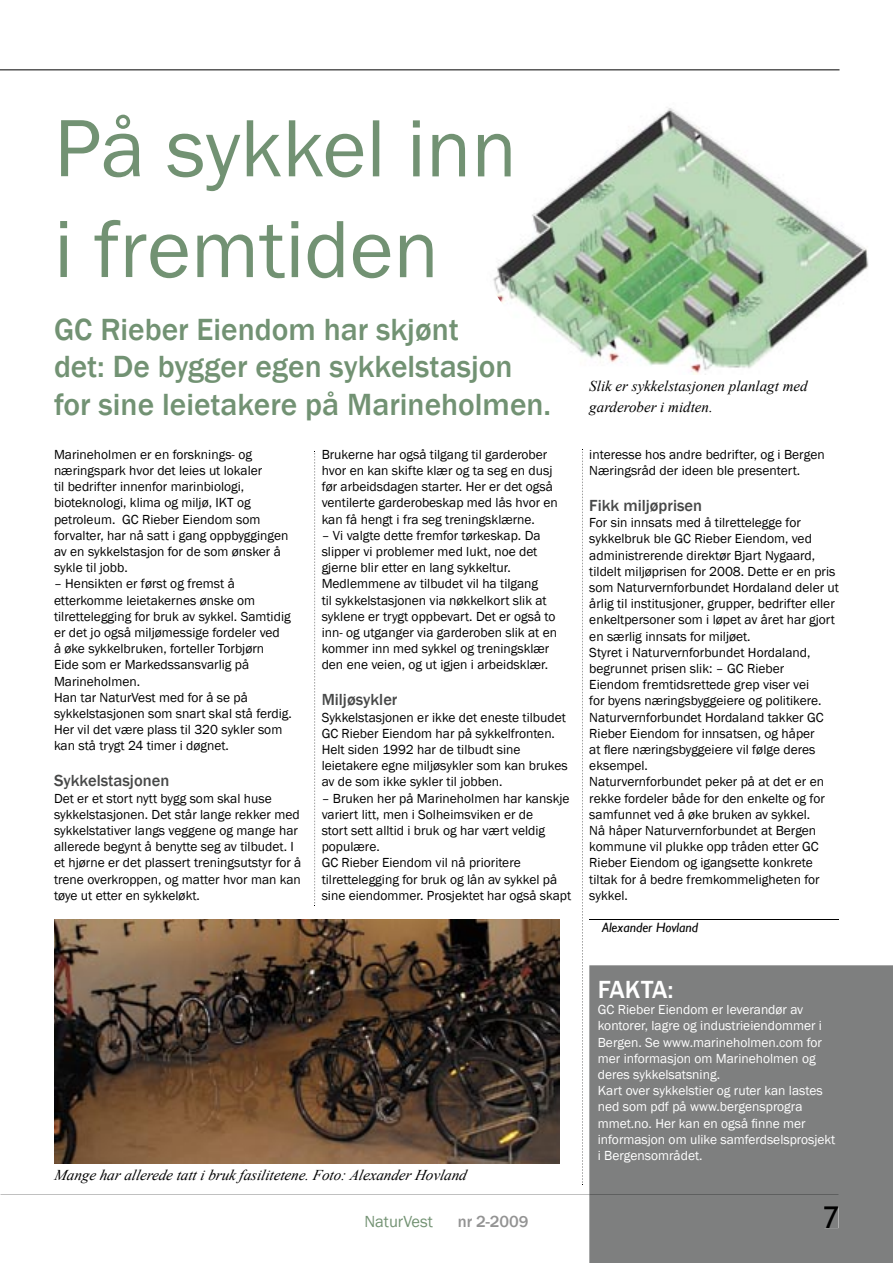
<style>
.page{position:relative;width:893px;height:1263px;background:#fff}
.page>*{position:absolute;margin:0;border:0;box-sizing:border-box;transform-origin:0 0}
.t1{font:84px/100.8px "Franklin Gothic";color:#729273}
.t2{font:500 31.5px/37.8px "Franklin Gothic";color:#729273}
.t3{font:30px "Trebuchet MS";color:#000}
.t4{font:500 25.5px "Franklin Gothic";letter-spacing:-.025em;color:#fff}
.t5{font:500 16.5px "Franklin Gothic";color:#474848}
.t6{font:16.5px "Franklin Gothic";color:#739273}
.t7{font:500 16.5px "Franklin Gothic";color:#939393}
.t8{font:italic 15px/20.7px "Times New Roman";color:#000}
.t9{font:13.5px/16.2px "Franklin Gothic";color:#000}
.t10{font:13.5px/16.2px "Franklin Gothic";color:#fff}
.t11{font:italic 13.5px "Gill Sans";color:#000}
</style>
<div class="page">
<hr style="left:589px;top:919px;width:250px;height:1px;background:#000">
<img style="left:54px;top:919px;width:505px;height:244px">
<img style="left:493px;top:108px;width:376px;height:266px">
<svg style="left:315px;top:453px;width:1px;height:450px"></svg>
<div style="left:589px;top:965px;width:304px;height:298px;background:#7e7f7f"></div>
<div style="left:824px;top:1206px;width:14px;height:22px;background:#7e7f7f"></div>
<h1 class="t1" style="left:54px;top:100px;width:465px">På sykkel inn i fremtiden</h1>
<h2 class="t2" style="left:54px;top:310px;width:499px">GC Rieber Eiendom har skjønt<br>det: De bygger egen sykkelstasjon for sine leietakere på Marineholmen.</h2>
<p class="t9" style="left:54px;top:446px;width:236px">Marineholmen er en forsknings- og næringspark hvor det leies ut lokaler<br>til bedrifter innenfor marinbiologi, bioteknologi, klima og miljø, IKT og petroleum. GC Rieber Eiendom som forvalter, har nå satt i gang oppbyggingen av en sykkelstasjon for de som ønsker å sykle til jobb.</p>
<p class="t9" style="left:54px;top:576px;width:239px">– Hensikten er først og fremst å etterkomme leietakernes ønske om tilrettelegging for bruk av sykkel. Samtidig er det jo også miljømessige fordeler ved<br>å øke sykkelbruken, forteller Torbjørn Eide som er Markedssansvarlig på Marineholmen.<br>Han tar NaturVest med for å se på sykkelstasjonen som snart skal stå ferdig.<br>Her vil det være plass til 320 sykler som kan stå trygt 24 timer i døgnet.</p>
<p class="t5" style="left:54px;top:771px;width:117px">Sykkelstasjonen</p>
<p class="t9" style="left:54px;top:790px;width:249px">Det er et stort nytt bygg som skal huse sykkelstasjonen. Det står lange rekker med sykkelstativer langs veggene og mange har allerede begynt å benytte seg av tilbudet. I et hjørne er det plassert treningsutstyr for å trene overkroppen, og matter hvor man kan tøye ut etter en sykkeløkt.</p>
<p class="t9" style="left:322px;top:446px;width:238px">Brukerne har også tilgang til garderober hvor en kan skifte klær og ta seg en dusj før arbeidsdagen starter. Her er det også ventilerte garderobeskap med lås hvor en kan få hengt i fra seg treningsklærne.</p>
<p class="t9" style="left:322px;top:527px;width:237px">– Vi valgte dette fremfor tørkeskap. Da slipper vi problemer med lukt, noe det gjerne blir etter en lang sykkeltur.<br>Medlemmene av tilbudet vil ha tilgang<br>til sykkelstasjonen via nøkkelkort slik at syklene er trygt oppbevart. Det er også to inn- og utganger via garderoben slik at en kommer inn med sykkel og treningsklær den ene veien, og ut igjen i arbeidsklær.</p>
<p class="t5" style="left:322px;top:690px;width:77px">Miljøsykler</p>
<p class="t9" style="left:322px;top:709px;width:247px">Sykkelstasjonen er ikke det eneste tilbudet GC Rieber Eiendom har på sykkelfronten.<br>Helt siden 1992 har de tilbudt sine leietakere egne miljøsykler som kan brukes av de som ikke sykler til jobben.</p>
<p class="t9" style="left:322px;top:790px;width:251px">– Bruken her på Marineholmen har kanskje variert litt, men i Solheimsviken er de<br>stort sett alltid i bruk og har vært veldig populære.<br>GC Rieber Eiendom vil nå prioritere tilrettelegging for bruk og lån av sykkel på sine eiendommer. Prosjektet har også skapt</p>
<p class="t8" style="left:589px;top:375px;width:220px">Slik er sykkelstasjonen planlagt med garderober i midten.</p>
<p class="t9" style="left:589px;top:446px;width:237px">interesse hos andre bedrifter, og i Bergen<br>Næringsråd der ideen ble presentert.</p>
<p class="t5" style="left:589px;top:495px;width:114px">Fikk miljøprisen</p>
<p class="t9" style="left:589px;top:515px;width:251px">For sin innsats med å tilrettelegge for sykkelbruk ble GC Rieber Eiendom, ved administrerende direktør Bjart Nygaard, tildelt miljøprisen for 2008. Dette er en pris som Naturvernforbundet Hordaland deler ut årlig til institusjoner, grupper, bedrifter eller enkeltpersoner som i løpet av året har gjort en særlig innsats for miljøet.<br>Styret i Naturvernforbundet Hordaland, begrunnet prisen slik: – GC Rieber<br>Eiendom fremtidsrettede grep viser vei<br>for byens næringsbyggeiere og politikere.<br>Naturvernforbundet Hordaland takker GC Rieber Eiendom for innsatsen, og håper<br>at flere næringsbyggeiere vil følge deres eksempel.<br>Naturvernforbundet peker på at det er en rekke fordeler både for den enkelte og for samfunnet ved å øke bruken av sykkel.<br>Nå håper Naturvernforbundet at Bergen kommune vil plukke opp tråden etter GC Rieber Eiendom og igangsette konkrete tiltak for å bedre fremkommeligheten for sykkel.</p>
<p class="t11" style="left:602px;top:920px;width:97px">Alexander Hovland</p>
<p class="t8" style="left:54px;top:1164px;width:414px">Mange har allerede tatt i bruk fasilitetene. Foto: A lexander Hovland</p>
<p class="t6" style="left:364px;top:1211px;width:70px">NaturVest</p>
<p class="t7" style="left:458px;top:1211px;width:72px">nr 2-2009</p>
<h3 class="t4" style="left:598px;top:974px;width:77px">FAKTA:</h3>
<p class="t10" style="left:598px;top:1002px;width:239px">GC Rieber Eiendom er leverandør av kontorer, lagre og industrieiendommer i Bergen. Se www.marineholmen.com for mer informasjon om Marineholmen og deres sykkelsatsning.<br>Kart over sykkelstier og ruter kan lastes ned som pdf på www.bergensprogra mmet.no. Her kan en også finne mer informasjon om ulike samferdselsprosjekt i Bergensområdet.</p>
<h3 class="t3" style="left:823px;top:1200px;width:17px">7</h3>
</div>
